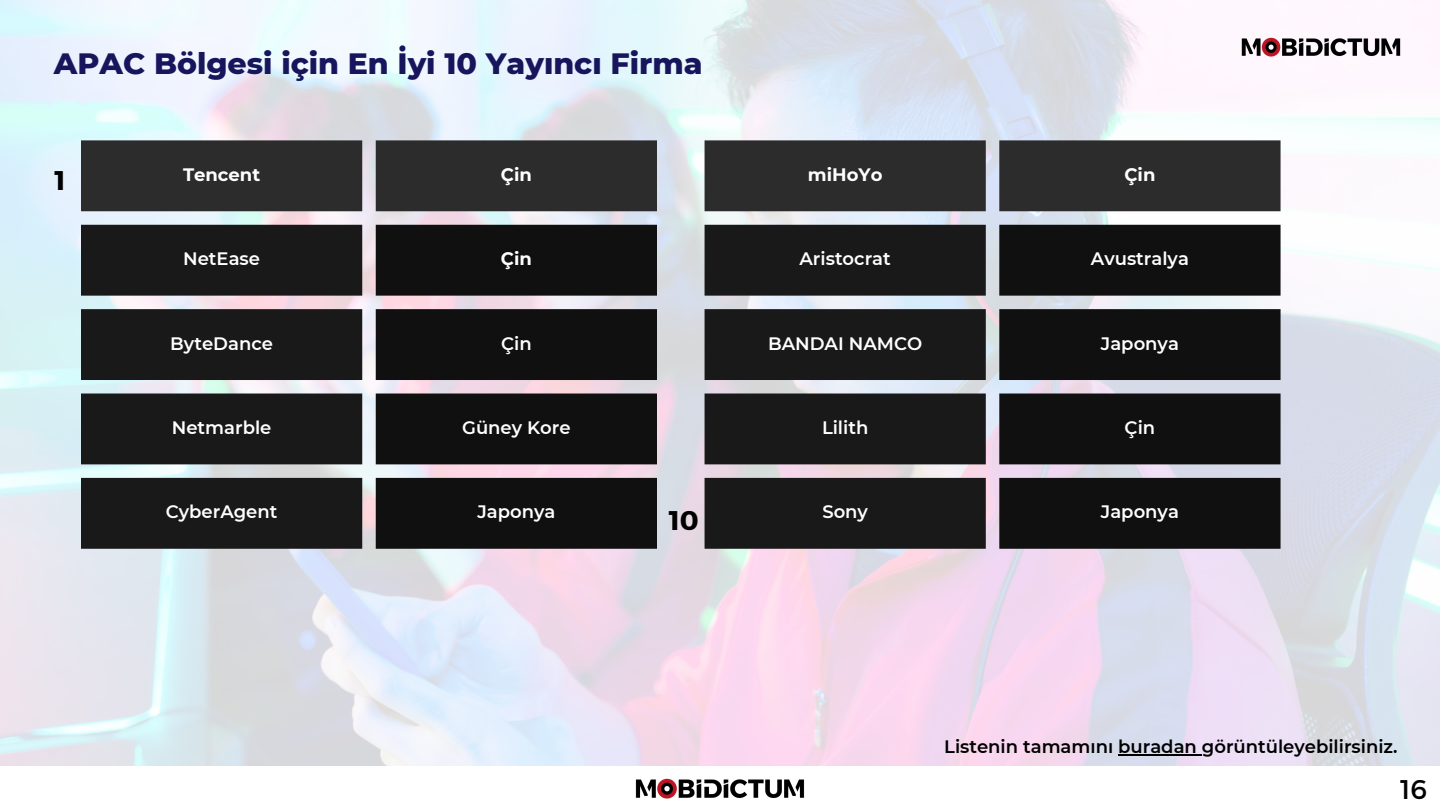
<style>
.page{position:relative;width:1440px;height:810px;background:#fff}
.page>*{position:absolute;margin:0;border:0;box-sizing:border-box;transform-origin:0 0}
.t1{font:800 30px "Montserrat";color:#17155b}
.t2{font:700 27px "Montserrat";color:#000}
.t3{font:27px "Montserrat";color:#000}
.t4{font:600 18px "Montserrat";color:#fff}
.t5{font:600 18px "Montserrat";color:#000}
.t6{font:700 18px "Montserrat";color:#fff}
</style>
<div class="page">
<img style="left:0;top:0;width:1440px;height:766px">
<img style="left:616px;top:759px;width:207px;height:40px">
<div style="left:81px;top:140px;width:576px;height:71px;background:#2c2c2c"></div>
<svg style="left:81px;top:225px;width:281px;height:324px;background:#333"></svg>
<svg style="left:376px;top:225px;width:281px;height:324px;background:#2c292b"></svg>
<div style="left:705px;top:140px;width:576px;height:71px;background:#2c2c2c"></div>
<svg style="left:705px;top:225px;width:281px;height:324px;background:#323233"></svg>
<svg style="left:999px;top:225px;width:282px;height:324px;background:#2a2a2c"></svg>
<img style="left:1223px;top:25px;width:196px;height:44px">
<hr style="left:1118px;top:754px;width:84px;height:1px;background:#000">
<p class="t1" style="left:54px;top:44px;width:650px">APAC Bölgesi için En İyi 10 Yayıncı Firma</p>
<p class="t2" style="left:55px;top:162px;width:13px">1</p>
<p class="t6" style="left:183px;top:163px;width:79px">Tencent</p>
<p class="t6" style="left:501px;top:163px;width:33px">Çin</p>
<p class="t6" style="left:808px;top:163px;width:76px">miHoYo</p>
<p class="t6" style="left:1124px;top:163px;width:33px">Çin</p>
<p class="t4" style="left:183px;top:248px;width:78px">NetEase</p>
<p class="t6" style="left:501px;top:248px;width:33px">Çin</p>
<p class="t4" style="left:800px;top:248px;width:93px">Aristocrat</p>
<p class="t4" style="left:1091px;top:248px;width:100px">Avustralya</p>
<p class="t4" style="left:170px;top:332px;width:104px">ByteDance</p>
<p class="t4" style="left:501px;top:332px;width:32px">Çin</p>
<p class="t4" style="left:768px;top:332px;width:156px">BANDAI NAMCO</p>
<p class="t4" style="left:1101px;top:332px;width:80px">Japonya</p>
<p class="t4" style="left:172px;top:417px;width:101px">Netmarble</p>
<p class="t4" style="left:462px;top:417px;width:110px">Güney Kore</p>
<p class="t4" style="left:822px;top:417px;width:48px">Lilith</p>
<p class="t4" style="left:1125px;top:417px;width:32px">Çin</p>
<p class="t4" style="left:166px;top:501px;width:113px">CyberAgent</p>
<p class="t4" style="left:477px;top:501px;width:80px">Japonya</p>
<p class="t2" style="left:669px;top:502px;width:32px">10</p>
<p class="t4" style="left:822px;top:501px;width:47px">Sony</p>
<p class="t4" style="left:1101px;top:501px;width:80px">Japonya</p>
<p class="t5" style="left:944px;top:736px;width:455px">Listenin tamamını buradan görüntüleyebilirsiniz.</p>
<p class="t3" style="left:1400px;top:772px;width:29px">16</p>
</div>
